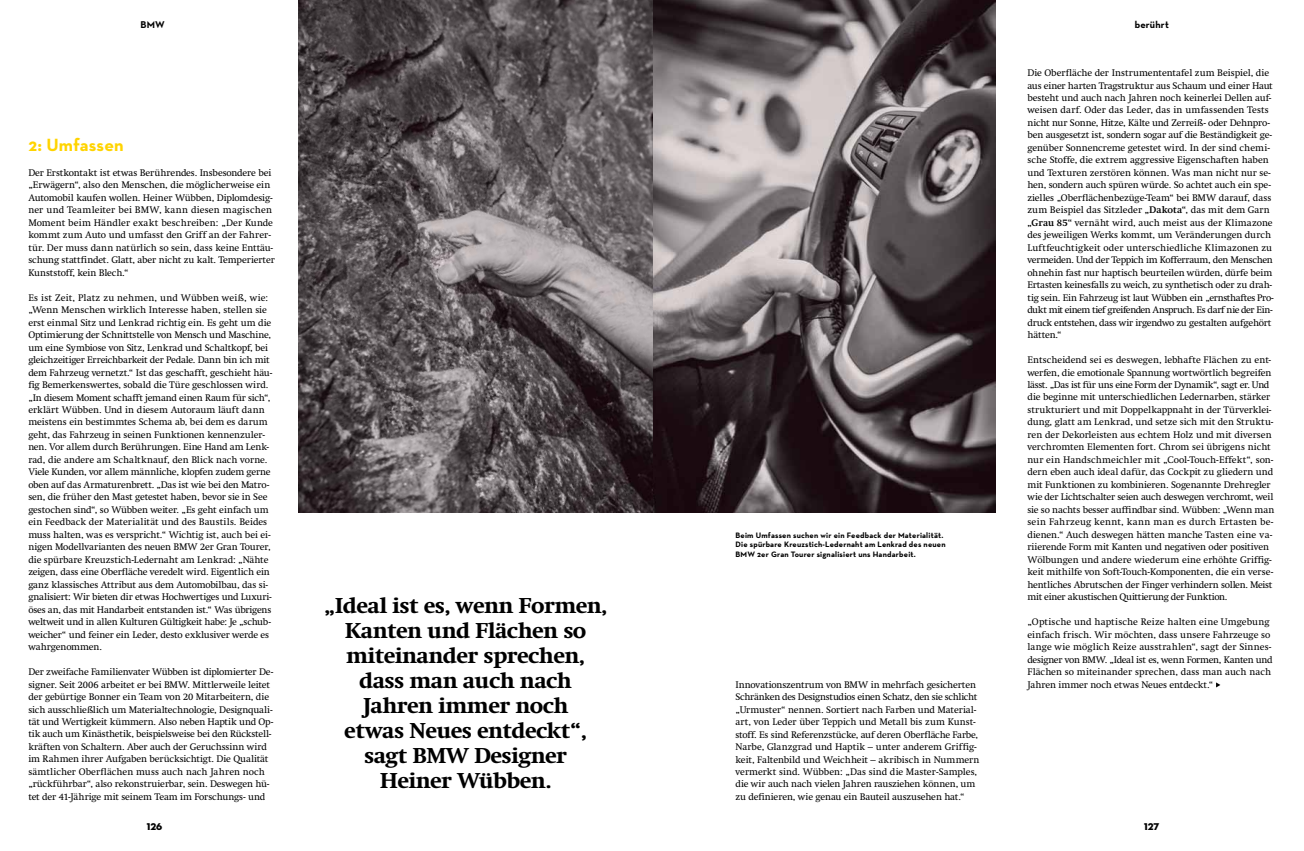
<style>
.page{position:relative;width:1304px;height:851px;background:#fff}
.page>*{position:absolute;margin:0;border:0;box-sizing:border-box;transform-origin:0 0}
.t1{font:800 22px/24.9px "Swift LT Pro";letter-spacing:-.03em;color:#000;text-align:center}
.t2{font:700 18px "Neutra Text";letter-spacing:.01em;color:#ffd400}
.t3{font:700 10px "Neutra Text";letter-spacing:.015em;color:#000}
.t4{font:10px "Neutra Disp Titling";color:#000}
.t5{font:9.8px/12.5px "Swift LT Pro";letter-spacing:-.01em;color:#000}
.t6{font:700 8px/9.4px "Neutra Text";letter-spacing:.025em;color:#000}
.s1{font-weight:700}
</style>
<div class="page">
<img style="left:298px;top:0;width:697px;height:513px">
<svg style="left:1216px;top:682px;width:4px;height:5px"></svg>
<p class="t3" style="left:140px;top:19px;width:26px">BMW</p>
<p class="t3" style="left:1135px;top:19px;width:36px">berührt</p>
<h2 class="t2" style="left:28px;top:133px;width:97px">2: Umfassen</h2>
<p class="t5" style="left:28px;top:166px;width:248px">Der Erstkontakt ist etwas Berührendes. Insbesondere bei „Erwägern“, also den Menschen, die möglicherweise ein Automobil kaufen wollen. Heiner Wübben, Diplomdesig&shy;ner und Teamleiter bei BMW, kann diesen magischen Moment beim Händler exakt beschreiben: „Der Kunde kommt zum Auto und umfasst den Griff an der Fahrer&shy;tür. Der muss dann natürlich so sein, dass keine Enttäu&shy;schung stattfindet. Glatt, aber nicht zu kalt. Temperierter Kunststoff, kein Blech.“</p>
<p class="t5" style="left:28px;top:291px;width:246px">Es ist Zeit, Platz zu nehmen, und Wübben weiß, wie: „Wenn Menschen wirklich Interesse haben, stellen sie erst einmal Sitz und Lenkrad richtig ein. Es geht um die Optimierung der Schnittstelle von Mensch und Maschine, um eine Symbiose von Sitz, Lenkrad und Schaltkopf, bei gleichzeitiger Erreichbarkeit der Pedale. Dann bin ich mit dem Fahrzeug vernetzt.“ Ist das geschafft, geschieht häu&shy;fig Bemerkenswertes, sobald die Türe geschlossen wird. „In diesem Moment schafft jemand einen Raum für sich“, erklärt Wübben. Und in diesem Autoraum läuft dann meistens ein bestimmtes Schema ab, bei dem es darum geht, das Fahrzeug in seinen Funktionen kennenzuler&shy;nen. Vor allem durch Berührungen. Eine Hand am Lenk&shy;rad, die andere am Schaltknauf, den Blick nach vorne.<br>Viele Kunden, vor allem männliche, klopfen zudem gerne oben auf das Armaturenbrett. „Das ist wie bei den Matro&shy;sen, die früher den Mast getestet haben, bevor sie in See gestochen sind“, so Wübben weiter. „Es geht einfach um ein Feedback der Materialität und des Baustils. Beides muss halten, was es verspricht.“ Wichtig ist, auch bei ei&shy;nigen Modellvarianten des neuen BMW 2er Gran Tourer, die spürbare Kreuzstich-Ledernaht am Lenkrad: „Nähte zeigen, dass eine Oberfläche veredelt wird. Eigentlich ein ganz klassisches Attribut aus dem Automobilbau, das si&shy;gnalisiert: Wir bieten dir etwas Hochwertiges und Luxuri&shy;öses an, das mit Handarbeit entstanden ist.“ Was übrigens weltweit und in allen Kulturen Gültigkeit habe: Je „schub&shy;weicher“ und feiner ein Leder, desto exklusiver werde es wahrgenommen.</p>
<p class="t5" style="left:28px;top:665px;width:247px">Der zweifache Familienvater Wübben ist diplomierter De&shy;signer. Seit 2006 arbeitet er bei BMW. Mittlerweile leitet der gebürtige Bonner ein Team von 20 Mitarbeitern, die sich ausschließlich um Materialtechnologie, Designquali&shy;tät und Wertigkeit kümmern. Also neben Haptik und Op&shy;tik auch um Kinästhetik, beispielsweise bei den Rückstell&shy;kräften von Schaltern. Aber auch der Geruchssinn wird im Rahmen ihrer Aufgaben berücksichtigt. Die Qualität sämtlicher Oberflächen muss auch nach Jahren noch „rückführbar“, also rekonstruierbar, sein. Deswegen hü&shy;tet der 41-Jährige mit seinem Team im Forschungs- und</p>
<h1 class="t1" style="left:324px;top:592px;width:285px">„Ideal ist es, wenn Formen,<br>Kanten und Flächen so miteinander sprechen, dass man auch nach<br>Jahren immer noch<br>etwas Neues entdeckt“, sagt BMW Designer<br>Heiner Wübben.</h1>
<p class="t6" style="left:735px;top:530px;width:212px">Beim Umfassen suchen wir ein Feedback der Materialität.<br>Die spürbare Kreuzstich-Ledernaht am Lenkrad des neuen<br>BMW 2er Gran Tourer signalisiert uns Handarbeit.</p>
<p class="t5" style="left:1027px;top:66px;width:248px">Die Oberfläche der Instrumententafel zum Beispiel, die aus einer harten Tragstruktur aus Schaum und einer Haut besteht und auch nach Jahren noch keinerlei Dellen auf&shy;weisen darf. Oder das Leder, das in umfassenden Tests nicht nur Sonne, Hitze, Kälte und Zerreiß- oder Dehnpro&shy;ben ausgesetzt ist, sondern sogar auf die Beständigkeit ge&shy;genüber Sonnencreme getestet wird. In der sind chemi&shy;sche Stoffe, die extrem aggressive Eigenschaften haben und Texturen zerstören können. Was man nicht nur se&shy;hen, sondern auch spüren würde. So achtet auch ein spe&shy;zielles „Oberflächenbezüge-Team“ bei BMW darauf, dass zum Beispiel das Sitzleder <span class="s1">„Dakota“</span>, das mit dem Garn <span class="s1">„Grau 85“</span> vernäht wird, auch meist aus der Klimazone des jeweiligen Werks kommt, um Veränderungen durch Luftfeuchtigkeit oder unterschiedliche Klimazonen zu vermeiden. Und der Teppich im Kofferraum, den Menschen ohnehin fast nur haptisch beurteilen würden, dürfe beim Ertasten keinesfalls zu weich, zu synthetisch oder zu drah&shy;tig sein. Ein Fahrzeug ist laut Wübben ein „ernsthaftes Pro&shy;dukt mit einem tief greifenden Anspruch. Es darf nie der Ein&shy;druck entstehen, dass wir irgendwo zu gestalten aufgehört hätten.“</p>
<p class="t5" style="left:1027px;top:353px;width:248px">Entscheidend sei es deswegen, lebhafte Flächen zu ent&shy;werfen, die emotionale Spannung wortwörtlich begreifen lässt. „Das ist für uns eine Form der Dynamik“, sagt er. Und die beginne mit unterschiedlichen Ledernarben, stärker strukturiert und mit Doppelkappnaht in der Türverklei&shy;dung, glatt am Lenkrad, und setze sich mit den Struktu&shy;ren der Dekorleisten aus echtem Holz und mit diversen verchromten Elementen fort. Chrom sei übrigens nicht nur ein Handschmeichler mit „Cool-Touch-Effekt“, son&shy;dern eben auch ideal dafür, das Cockpit zu gliedern und mit Funktionen zu kombinieren. Sogenannte Drehregler wie der Lichtschalter seien auch deswegen verchromt, weil sie so nachts besser auffindbar sind. Wübben: „Wenn man sein Fahrzeug kennt, kann man es durch Ertasten be&shy;dienen.“ Auch deswegen hätten manche Tasten eine va&shy;riierende Form mit Kanten und negativen oder positiven Wölbungen und andere wiederum eine erhöhte Griffig&shy;keit mithilfe von Soft-Touch-Komponenten, die ein verse&shy;hentliches Abrutschen der Finger verhindern sollen. Meist mit einer akustischen Quittierung der Funktion.</p>
<p class="t5" style="left:1027px;top:615px;width:247px">„Optische und haptische Reize halten eine Umgebung einfach frisch. Wir möchten, dass unsere Fahrzeuge so lange wie möglich Reize ausstrahlen“, sagt der Sinnes&shy;designer von BMW. „Ideal ist es, wenn Formen, Kanten und Flächen so miteinander sprechen, dass man auch nach</p>
<p class="t5" style="left:735px;top:678px;width:242px">Innovationszentrum von BMW in mehrfach gesicherten</p>
<p class="t5" style="left:1027px;top:677px;width:188px">Jahren immer noch etwas Neues entdeckt.“</p>
<p class="t5" style="left:735px;top:690px;width:246px">Schränken des Designstudios einen Schatz, den sie schlicht „Urmuster“ nennen. Sortiert nach Farben und Material&shy;art, von Leder über Teppich und Metall bis zum Kunst&shy;stoff. Es sind Referenzstücke, auf deren Oberfläche Farbe, Narbe, Glanzgrad und Haptik – unter anderem Griffig&shy;keit, Faltenbild und Weichheit – akribisch in Nummern vermerkt sind. Wübben: „Das sind die Master-Samples, die wir auch nach vielen Jahren rausziehen können, um zu definieren, wie genau ein Bauteil auszusehen hat.“</p>
<p class="t4" style="left:147px;top:820px;width:17px">126</p>
<p class="t4" style="left:1144px;top:820px;width:17px">127</p>
</div>
